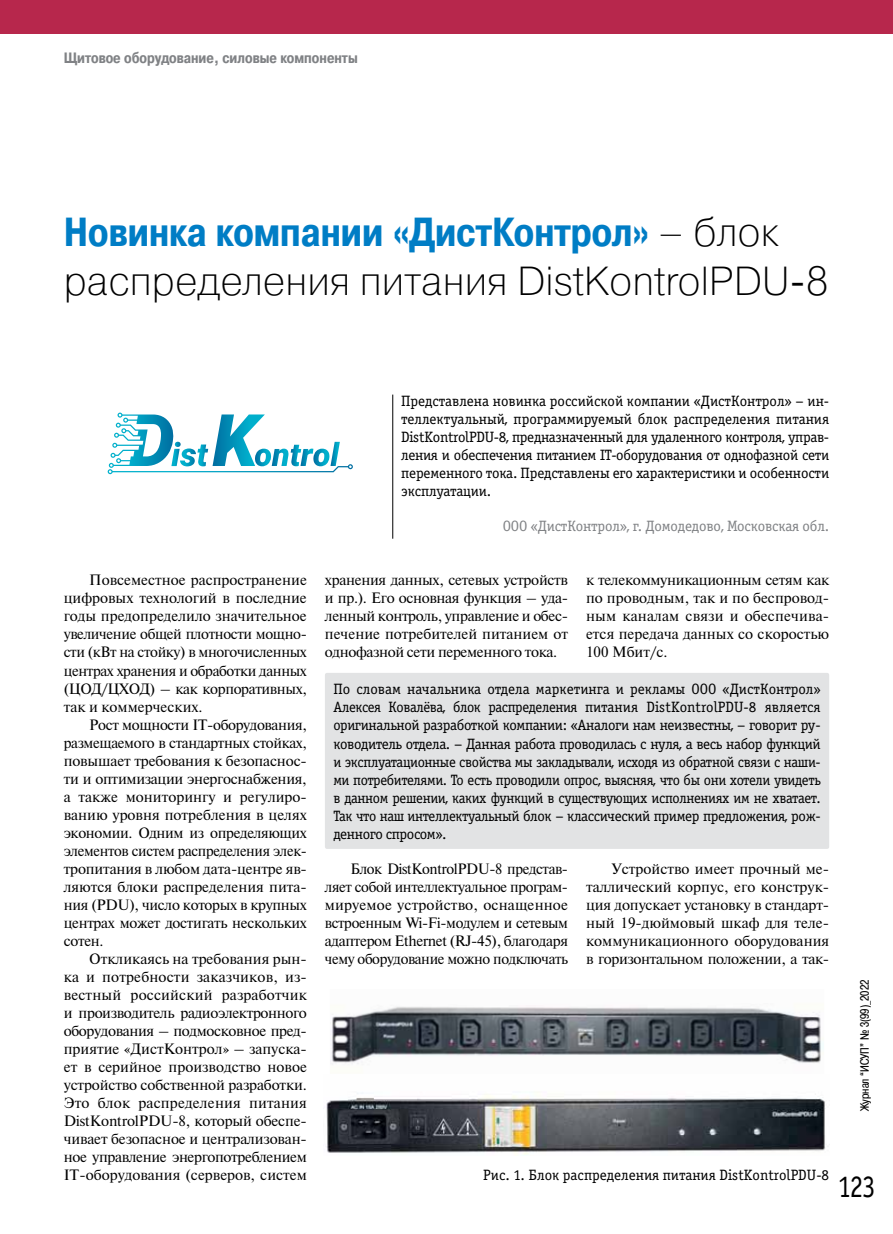
<style>
.page{position:relative;width:893px;height:1234px;background:#fff}
.page>*{position:absolute;margin:0;border:0;box-sizing:border-box;transform-origin:0 0}
.t1{font:40.5px "Pragmatica Light C";color:#000}
.t2{font:700 40.5px "Pragmatica Cond C";color:#007dc5}
.t3{font:31.5px "Officina Serif Book C";color:#000;scale:.85 1}
.t4{font:15px/18px "Newton";letter-spacing:-.02em;color:#000;text-align:justify}
.t5{font:15px/18px "Officina Serif Book C";letter-spacing:-.01em;color:#000;text-align:justify}
.t6{font:15px "Officina Serif Book C";letter-spacing:-.01em;color:#808285}
.t7{font:700 15px "Pragmatica Cond C";color:#808285}
.t8{font:12px "Pragmatica Cond C";color:#000}
.s1{font-family:"Pragmatica Light C";font-weight:400;color:#000}
</style>
<div class="page">
<div style="left:0;top:0;width:893px;height:34px;background:#b7274c"></div>
<hr style="left:392px;top:394px;width:1px;height:144px;background:#000">
<div style="left:325px;top:672px;width:504px;height:176px;background:#e2e3e4;border-radius:2px"></div>
<img style="left:330px;top:1006px;width:494px;height:59px">
<img style="left:326px;top:1092px;width:502px;height:63px">
<svg style="left:107px;top:412px;width:246px;height:62px"></svg>
<p class="t7" style="left:64px;top:50px;width:295px">Щитовое оборудование, силовые компоненты</p>
<h1 class="t2" style="left:64px;top:209px;width:716px">Новинка компании «ДистКонтрол» <span class="s1">– блок</span></h1>
<h1 class="t1" style="left:64px;top:258px;width:766px">распределения питания DistKontrolPDU‑8</h1>
<p class="t4" style="left:64px;top:570px;width:245px;text-indent:26px">Повсеместное распространение цифровых технологий в последние годы предопределило значительное увеличение общей плотности мощно&shy;сти (кВт на стойку) в многочисленных центрах хранения и обработки данных (ЦОД/ЦХОД) – как корпоративных, так и коммерческих.</p>
<p class="t4" style="left:64px;top:714px;width:245px;text-indent:26px">Рост мощности IT-оборудования, размещаемого в стандартных стойках, повышает требования к безопаснос&shy;ти и оптимизации энергоснабжения, а также мониторингу и регулиро&shy;ванию уровня потребления в целях экономии. Одним из определяющих элементов систем распределения элек&shy;тропитания в любом дата-центре яв&shy;ляются блоки распределения пита&shy;ния (PDU), число которых в крупных центрах может достигать нескольких сотен.</p>
<p class="t4" style="left:64px;top:948px;width:245px;text-indent:26px">Откликаясь на требования рын&shy;ка и потребности заказчиков, из&shy;вестный российский разработчик и производитель радиоэлектронного оборудования – подмосковное пред&shy;приятие «ДистКонтрол» – запуска&shy;ет в серийное производство новое устройство собственной разработки.<br>Это блок распределения питания DistKontrolPDU‑8, который обеспе&shy;чивает безопасное и централизован&shy;ное управление энергопотреблением IT-оборудования (серверов, систем</p>
<p class="t5" style="left:401px;top:392px;width:430px">Представлена новинка российской компании «ДистКонтрол» – ин‑ теллектуальный, программируемый блок распределения питания DistKontrolPDU‑8, предназначенный для удаленного контроля, управ‑ ления и обеспечения питанием IT-оборудования от однофазной сети переменного тока. Представлены его характеристики и особенности эксплуатации.</p>
<p class="t6" style="left:503px;top:517px;width:328px">ООО «ДистКонтрол», г. Домодедово, Московская обл.</p>
<p class="t4" style="left:325px;top:570px;width:245px">хранения данных, сетевых устройств и пр.). Его основная функция – уда&shy;ленный контроль, управление и обес&shy;печение потребителей питанием от однофазной сети переменного тока.</p>
<p class="t4" style="left:586px;top:570px;width:245px">к телекоммуникационным сетям как по проводным, так и по беспровод&shy;ным каналам связи и обеспечива&shy;ется передача данных со скоростью 100 Мбит/с.</p>
<p class="t5" style="left:333px;top:680px;width:489px">По словам начальника отдела маркетинга и рекламы ООО «ДистКонтрол» Алексея Ковалёва, блок распределения питания DistKontrolPDU‑8 является оригинальной разработкой компании: «Аналоги нам неизвестны, – говорит ру‑ ководитель отдела. – Данная работа проводилась с нуля, а весь набор функций и эксплуатационные свойства мы закладывали, исходя из обратной связи с наши‑ ми потребителями. То есть проводили опрос, выясняя, что бы они хотели увидеть в данном решении, каких функций в существующих исполнениях им не хватает.<br>Так что наш интеллектуальный блок – классический пример предложения, рож‑ денного спросом».</p>
<p class="t4" style="left:325px;top:858px;width:245px;text-indent:26px">Блок DistKontrolPDU‑8 представ&shy;ляет собой интеллектуальное програм&shy;мируемое устройство, оснащенное встроенным Wi-Fi-модулем и сетевым адаптером Ethernet (RJ‑45), благодаря чему оборудование можно подключать</p>
<p class="t4" style="left:586px;top:858px;width:245px;text-indent:26px">Устройство имеет прочный ме&shy;таллический корпус, его конструк&shy;ция допускает установку в стандарт&shy;ный 19‑дюймовый шкаф для теле&shy;коммуникационного оборудования в горизонтальном положении, а так-</p>
<p class="t8" style="left:858px;top:1110px;width:133px;rotate:-90deg">Журнал “ИСУП” № 3(99)_2022</p>
<p class="t5" style="left:483px;top:1165px;width:347px">Рис. 1. Блок распределения питания DistKontrolPDU‑8</p>
<h2 class="t3" style="left:838px;top:1168px;width:46px">123</h2>
</div>
